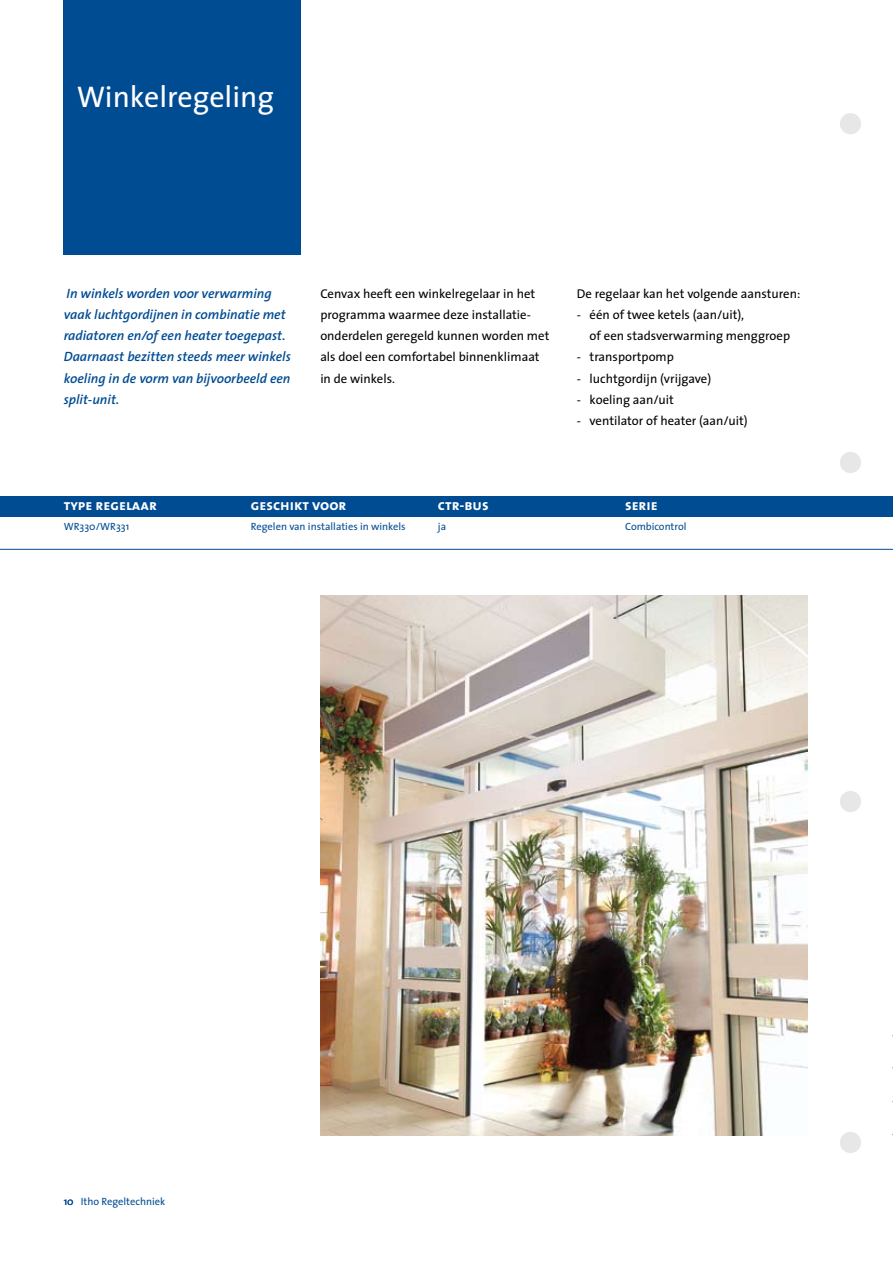
<style>
.page{position:relative;width:893px;height:1263px;background:#fff}
.page>*{position:absolute;margin:0;border:0;box-sizing:border-box;transform-origin:0 0}
.t1{font:30px "The Sans";color:#fff}
.t2{font:15px "The Sans Bold Caps";color:#fff}
.t3{font:italic 600 13.5px/21.3px "The Sans";color:#004c93}
.t4{font:12.75px/21.3px "The Sans";color:#000}
.t5{font:10.5px "The Sans";color:#004c93}
</style>
<div class="page">
<div style="left:64px;top:0;width:237px;height:255px;background:#004c93"></div>
<div style="left:840px;top:113px;width:21px;height:21px;background:#e7e7e8;border-radius:50%"></div>
<div style="left:840px;top:452px;width:21px;height:21px;background:#e7e7e8;border-radius:50%"></div>
<div style="left:840px;top:791px;width:21px;height:21px;background:#e7e7e8;border-radius:50%"></div>
<div style="left:840px;top:1132px;width:21px;height:21px;background:#e7e7e8;border-radius:50%"></div>
<div style="left:0;top:496px;width:893px;height:20px;background:#004c93"></div>
<img style="left:320px;top:595px;width:488px;height:540px">
<hr style="left:0;top:549px;width:893px;height:1px;background:#004c93">
<h1 class="t1" style="left:77px;top:72px;width:199px">Winkelregeling</h1>
<p class="t3" style="left:64px;top:282px;width:228px">In winkels worden voor verwarming vaak luchtgordijnen in combinatie met radiatoren en/of een heater toegepast.<br>Daarnaast bezitten steeds meer winkels koeling in de vorm van bijvoorbeeld een split-unit.</p>
<p class="t4" style="left:320px;top:282px;width:231px">Cenvax heeft een winkelregelaar in het programma waarmee deze installatie&shy;onderdelen geregeld kunnen worden met als doel een comfortabel binnen- klimaat in de winkels.</p>
<p class="t4" style="left:590px;top:282px;width:212px;text-indent:-13px">De regelaar kan het volgende aansturen: één of twee ketels (aan/uit),<br>of een stadsverwarming menggroep transportpomp<br>luchtgordijn (vrijgave)<br>koeling aan/uit<br>ventilator of heater (aan/uit)</p>
<p class="t4" style="left:577px;top:304px;width:6px">-</p>
<p class="t4" style="left:577px;top:346px;width:6px;text-align:justify">- - - -</p>
<p class="t2" style="left:64px;top:493px;width:95px">type regelaar</p>
<p class="t2" style="left:251px;top:493px;width:97px">geschikt voor</p>
<p class="t2" style="left:438px;top:493px;width:52px">ctr-bus</p>
<p class="t2" style="left:625px;top:493px;width:34px">serie</p>
<p class="t5" style="left:64px;top:518px;width:58px">WR330/WR331</p>
<p class="t5" style="left:251px;top:518px;width:156px">Regelen van installaties in winkels</p>
<p class="t5" style="left:438px;top:518px;width:10px">ja</p>
<p class="t5" style="left:625px;top:518px;width:63px">Combicontrol</p>
<p class="t5" style="left:64px;top:1192px;width:103px">10 Itho Regeltechniek</p>
</div>
